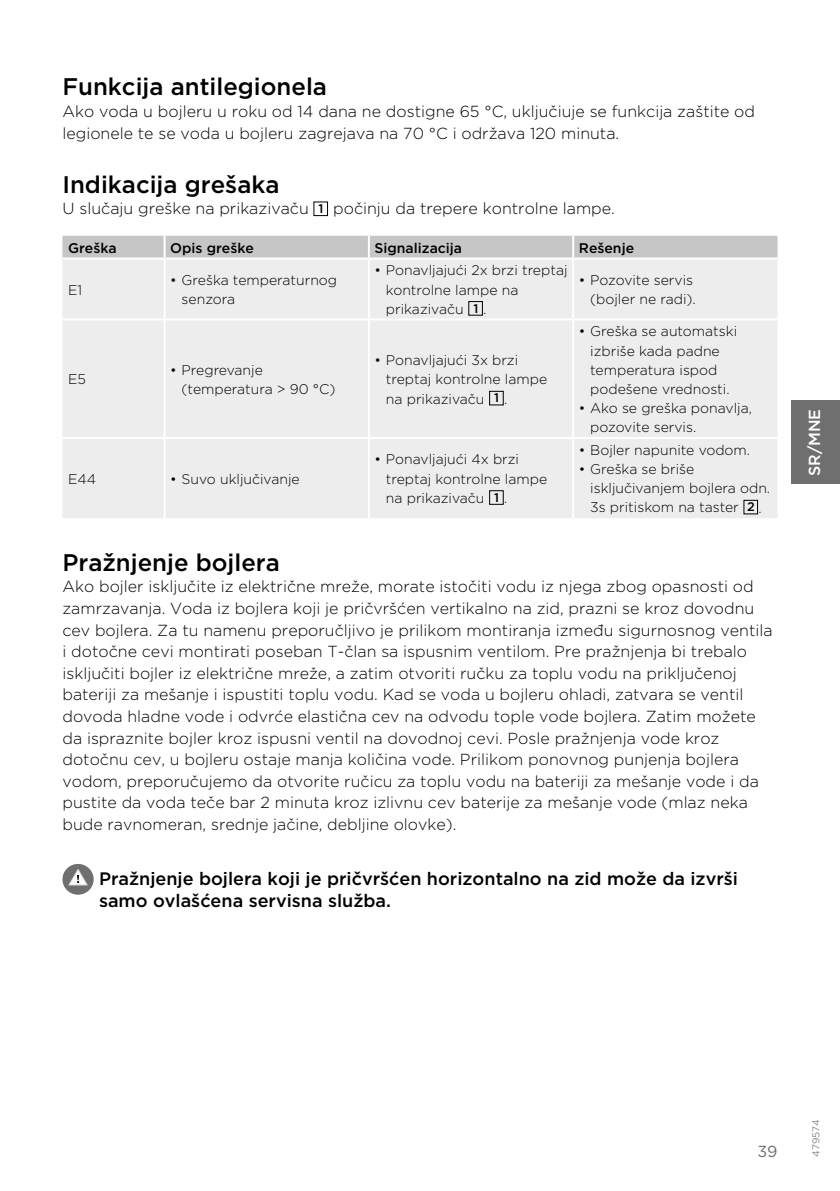
<style>
.page{position:relative;width:840px;height:1191px;background:#fff}
.page>*{position:absolute;margin:0;border:0;box-sizing:border-box;transform-origin:0 0}
.t1{font:500 24px "Gotham";color:#000}
.t2{font:500 18px/21.6px "Gotham";color:#000}
.t3{font:300 16px/21.6px "Gotham";color:#000}
.t4{font:500 16px "Gotham";color:#fff}
.t5{font:16px "Gotham";color:#706f6f}
.t6{font:300 14px/19.2px "Gotham";color:#000}
.t7{font:500 14px "Gotham";color:#000}
.t8{font:10px "Gotham";color:#878787}
.s1{font-weight:500;font-size:12.4px}
</style>
<div class="page">
<div style="left:313px;top:201px;width:15px;height:15px;border:1px solid #000"></div>
<div style="left:62px;top:864px;width:32px;height:30px;background:#706f6f;border-radius:50%"></div>
<svg style="left:67px;top:867px;width:22px;height:19px"></svg>
<div style="left:62px;top:236px;width:715px;height:21px;background:#c6c6c6"></div>
<div style="left:62px;top:260px;width:715px;height:258px;background:#ededed"></div>
<hr style="left:163px;top:236px;width:2px;height:21px;background:#fff">
<hr style="left:367px;top:236px;width:2px;height:21px;background:#fff">
<hr style="left:572px;top:236px;width:2px;height:21px;background:#fff">
<hr style="left:163px;top:259px;width:2px;height:59px;background:#fff">
<hr style="left:367px;top:259px;width:2px;height:59px;background:#fff">
<hr style="left:572px;top:259px;width:2px;height:59px;background:#fff">
<hr style="left:62px;top:318px;width:102px;height:2px;background:#fff">
<hr style="left:164px;top:318px;width:204px;height:2px;background:#fff">
<hr style="left:163px;top:320px;width:2px;height:117px;background:#fff">
<hr style="left:368px;top:318px;width:205px;height:2px;background:#fff">
<hr style="left:367px;top:320px;width:2px;height:117px;background:#fff">
<hr style="left:573px;top:318px;width:204px;height:2px;background:#fff">
<hr style="left:572px;top:320px;width:2px;height:117px;background:#fff">
<hr style="left:62px;top:437px;width:102px;height:2px;background:#fff">
<hr style="left:164px;top:437px;width:204px;height:2px;background:#fff">
<hr style="left:163px;top:439px;width:2px;height:79px;background:#fff">
<hr style="left:368px;top:437px;width:205px;height:2px;background:#fff">
<hr style="left:367px;top:439px;width:2px;height:79px;background:#fff">
<hr style="left:573px;top:437px;width:204px;height:2px;background:#fff">
<hr style="left:572px;top:439px;width:2px;height:79px;background:#fff">
<div style="left:489px;top:391px;width:14px;height:14px;border:1px solid #000"></div>
<div style="left:489px;top:490px;width:14px;height:15px;border:1px solid #000"></div>
<div style="left:791px;top:401px;width:48px;height:83px;background:#706f6f"></div>
<h1 class="t1" style="left:62px;top:71px;width:266px">Funkcija antilegionela</h1>
<p class="t3" style="left:62px;top:100px;width:693px">Ako voda u bojleru u roku od 14 dana ne dostigne 65 °C, uključiuje se funkcija zaštite od legionele te se voda u bojleru zagrejava na 70 °C i održava 120 minuta.</p>
<h1 class="t1" style="left:62px;top:168px;width:218px">Indikacija grešaka</h1>
<p class="t3" style="left:62px;top:197px;width:553px">U slučaju greške na prikazivaču <span class="s1">1</span> počinju da trepere kontrolne lampe.</p>
<p class="t7" style="left:68px;top:239px;width:50px">Greška</p>
<p class="t7" style="left:170px;top:239px;width:85px">Opis greške</p>
<p class="t7" style="left:374px;top:239px;width:89px">Signalizacija</p>
<p class="t7" style="left:578px;top:239px;width:57px">Rešenje</p>
<p class="t6" style="left:68px;top:280px;width:16px">E1</p>
<p class="t6" style="left:181px;top:270px;width:157px;text-indent:-11px">• Greška temperaturnog senzora</p>
<p class="t6" style="left:385px;top:260px;width:183px;text-indent:-11px">• Ponavljajući 2x brzi treptaj kontrolne lampe na prikazivaču <span class="s1">1</span> .</p>
<p class="t6" style="left:578px;top:270px;width:118px;text-align:right">• Pozovite servis (bojler ne radi).</p>
<p class="t6" style="left:68px;top:369px;width:19px">E5</p>
<p class="t6" style="left:181px;top:360px;width:155px;text-indent:-11px">• Pregrevanje (temperatura &gt; 90 °C)</p>
<p class="t6" style="left:386px;top:350px;width:163px;text-indent:-11px">• Ponavljajući 3x brzi treptaj kontrolne lampe na prikazivaču <span class="s1">1</span> .</p>
<p class="t6" style="left:68px;top:469px;width:29px">E44</p>
<p class="t6" style="left:170px;top:469px;width:131px">• Suvo uključivanje</p>
<p class="t6" style="left:386px;top:449px;width:163px;text-indent:-11px">• Ponavljajući 4x brzi treptaj kontrolne lampe na prikazivaču <span class="s1">1</span> .</p>
<p class="t6" style="left:578px;top:321px;width:160px;text-align:center">• Greška se automatski izbriše kada padne temperatura ispod podešene vrednosti.</p>
<p class="t6" style="left:590px;top:398px;width:163px;text-indent:-11px">• Ako se greška ponavlja, pozovite servis.</p>
<p class="t6" style="left:578px;top:440px;width:173px">• Bojler napunite vodom.</p>
<p class="t6" style="left:590px;top:459px;width:181px;text-indent:-11px">• Greška se briše isključivanjem bojlera odn.<br>3s pritiskom na taster <span class="s1">2</span> .</p>
<h1 class="t1" style="left:62px;top:546px;width:219px">Pražnjenje bojlera</h1>
<p class="t3" style="left:62px;top:575px;width:711px">Ako bojler isključite iz električne mreže, morate istočiti vodu iz njega zbog opasnosti od zamrzavanja. Voda iz bojlera koji je pričvršćen vertikalno na zid, prazni se kroz dovodnu cev bojlera. Za tu namenu preporučljivo je prilikom montiranja između sigurnosnog ventila i dotočne cevi montirati poseban T-član sa ispusnim ventilom. Pre pražnjenja bi trebalo isključiti bojler iz električne mreže, a zatim otvoriti ručku za toplu vodu na priključenoj bateriji za mešanje i ispustiti toplu vodu. Kad se voda u bojleru ohladi, zatvara se ventil dovoda hladne vode i odvrće elastična cev na odvodu tople vode bojlera. Zatim možete da ispraznite bojler kroz ispusni ventil na dovodnoj cevi. Posle pražnjenja vode kroz dotočnu cev, u bojleru ostaje manja količina vode. Prilikom ponovnog punjenja bojlera vodom, preporučujemo da otvorite ručicu za toplu vodu na bateriji za mešanje vode i da pustite da voda teče bar 2 minuta kroz izlivnu cev baterije za mešanje vode (mlaz neka bude ravnomeran, srednje jačine, debljine olovke).</p>
<p class="t2" style="left:99px;top:867px;width:640px">Pražnjenje bojlera koji je pričvršćen horizontalno na zid može da izvrši samo ovlašćena servisna služba.</p>
<p class="t4" style="left:803px;top:476px;width:69px;rotate:-90deg">SR/MNE</p>
<p class="t5" style="left:757px;top:1140px;width:22px">39</p>
<p class="t8" style="left:809px;top:1157px;width:39px;rotate:-90deg">479574</p>
</div>
